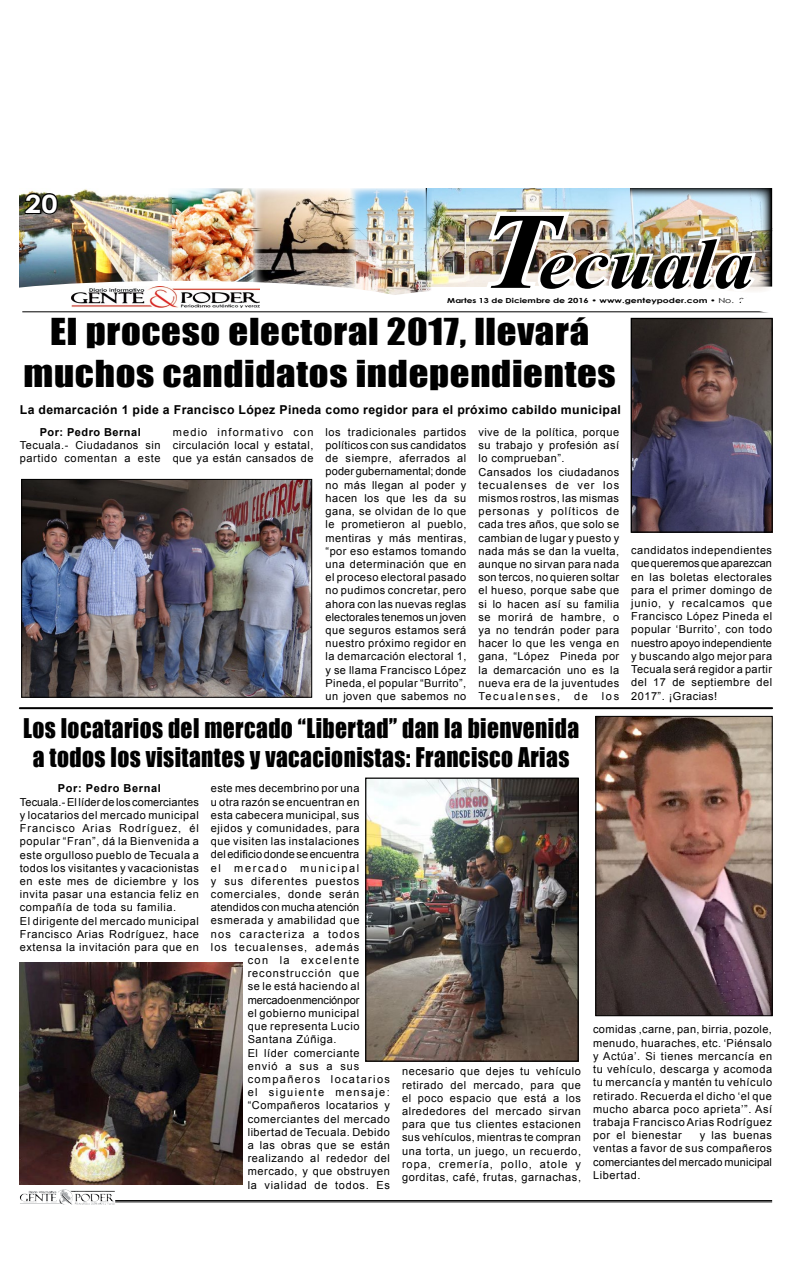
<style>
.page{position:relative;width:792px;height:1276px;background:#fff}
.page>*{position:absolute;margin:0;border:0;box-sizing:border-box;transform-origin:0 0}
.t1{font:italic 700 71.7px "Times New Roman";color:#000;scale:1.1 1}
.t2{font:34.1px/42.5px "Impact";letter-spacing:.02em;color:#000;text-align:center;scale:1.13 1}
.t3{font:700 25.2px "Century Gothic";color:#fff;scale:1.14 1}
.t4{font:24.9px/28.7px "Impact";letter-spacing:.02em;color:#000;text-align:center;scale:.94 1}
.t5{font:700 12.3px "Arial";letter-spacing:.03em;color:#000}
.t6{font:11px/13.2px "Arial";letter-spacing:.05em;color:#000;text-align:justify}
.t7{font:11px "Arial";letter-spacing:.03em;color:#000}
.t8{font:700 11px "Arial";letter-spacing:.05em;color:#000}
.t9{font:11px "Arial";letter-spacing:.085em;color:#000}
.t10{font:11px "Arial";letter-spacing:.01em;color:#000}
.t11{font:11px "Arial";letter-spacing:.015em;color:#000}
.t12{font:11px "Arial";letter-spacing:.08em;color:#000}
.t13{font:11px "Arial";letter-spacing:.09em;color:#000}
.t14{font:11px "Arial";letter-spacing:.1em;color:#000}
.t15{font:11px "Arial";letter-spacing:.12em;color:#000}
.t16{font:11px "Arial";letter-spacing:-.01em;color:#000}
.t17{font:11px "Arial";letter-spacing:.125em;color:#000}
.t18{font:11px "Arial";letter-spacing:.145em;color:#000}
.t19{font:11px "Arial";letter-spacing:.13em;color:#000}
.t20{font:700 7px "Century Gothic";color:#000;scale:1.29 1}
.s1{font-size:108.6px}
.s2{font-weight:400}
</style>
<div class="page">
<hr style="left:115px;top:1200px;width:657px;height:1px;background:#000">
<hr style="left:115px;top:1201px;width:657px;height:1px;background:#000">
<img style="left:58px;top:1189px;width:14px;height:13px">
<img style="left:432px;top:188px;width:47px;height:98px">
<img style="left:19px;top:189px;width:149px;height:92px">
<img style="left:168px;top:188px;width:86px;height:93px">
<img style="left:355px;top:188px;width:77px;height:104px">
<img style="left:254px;top:188px;width:101px;height:93px">
<svg style="left:19px;top:281px;width:392px;height:31px"></svg>
<img style="left:72px;top:286px;width:187px;height:22px">
<div style="left:369px;top:285px;width:421px;height:37px;background:#fff;border-radius:50%"></div>
<hr style="left:22px;top:312px;width:748px;height:1px;background:#000">
<img style="left:479px;top:188px;width:294px;height:137px">
<svg style="left:19px;top:189px;width:42px;height:42px;background:#605d52"></svg>
<img style="left:633px;top:320px;width:138px;height:211px">
<div style="left:631px;top:318px;width:142px;height:215px;border:1px solid #000"></div>
<hr style="left:20px;top:707px;width:752px;height:2px;background:#000">
<img style="left:597px;top:718px;width:174px;height:296px">
<div style="left:595px;top:716px;width:178px;height:300px;border:1px solid #000"></div>
<img style="left:20px;top:962px;width:222px;height:223px">
<img style="left:367px;top:779px;width:210px;height:280px">
<div style="left:365px;top:777px;width:214px;height:284px;border:1px solid #000"></div>
<img style="left:23px;top:481px;width:287px;height:215px">
<div style="left:21px;top:479px;width:291px;height:219px;border:1px solid #000"></div>
<h3 class="t3" style="left:25px;top:185px;width:30px">20</h3>
<h3 class="t3" style="left:20px;top:188px;width:30px">20</h3>
<h1 class="t1" style="left:481px;top:214px;width:249px"><span class="s1">T</span>ecuala</h1>
<p class="t20" style="left:447px;top:295px;width:244px">Martes 13 de Diciembre de 2016 • www.genteypoder.com • <span class="s2">No. 2086</span></p>
<h2 class="t2" style="left:24px;top:309px;width:526px">El proceso electoral 2017, llevará muchos candidatos independientes</h2>
<p class="t8" style="left:40px;top:424px;width:103px">Por: Pedro Bernal</p>
<p class="t6" style="left:20px;top:439px;width:142px">Tecuala.- Ciudadanos sin partido comentan a este</p>
<p class="t5" style="left:20px;top:401px;width:603px">La demarcación 1 pide a Francisco López Pineda como regidor para el próximo cabildo municipal</p>
<p class="t6" style="left:173px;top:425px;width:142px">medio informativo con circulación local y estatal, que ya están cansados de</p>
<p class="t6" style="left:326px;top:425px;width:142px">los tradicionales partidos políticos con sus candidatos de siempre, aferrados al poder gubernamental; donde no más llegan al poder y hacen los que les da su gana, se olvidan de lo que le prometieron al pueblo, mentiras y más mentiras, “por eso estamos tomando una determinación que en el proceso electoral pasado no pudimos concretar, pero ahora con las nuevas reglas electorales tenemos un joven que seguros estamos será nuestro próximo regidor en la demarcación electoral 1, y se llama Francisco López Pineda, el popular “Burrito”, un joven que sabemos no</p>
<p class="t6" style="left:478px;top:425px;width:142px;text-align:left">vive de la política, porque su trabajo y profesión así lo comprueban”.<br>Cansados los ciudadanos tecualenses de ver los mismos rostros, las mismas personas y políticos de cada tres años, que solo se cambian de lugar y puesto y nada más se dan la vuelta, aunque no sirvan para nada son tercos, no quieren soltar el hueso, porque sabe que si lo hacen así su familia se morirá de hambre, o ya no tendrán poder para hacer lo que les venga en gana, “López Pineda por la demarcación uno es la nueva era de la juventudes<br>Tecualenses,</p>
<p class="t6" style="left:574px;top:689px;width:15px">de</p>
<p class="t6" style="left:602px;top:689px;width:19px">los</p>
<h3 class="t4" style="left:23px;top:713px;width:593px">Los locatarios del mercado “Libertad” dan la bienvenida a todos los visitantes y vacacionistas: Francisco Arias</h3>
<p class="t6" style="left:631px;top:544px;width:142px">candidatos independientes que queremos que aparezcan en las boletas electorales para el primer domingo de junio, y recalcamos que Francisco López Pineda el popular ‘Burrito’, con todo nuestro apoyo independiente y buscando algo mejor para Tecuala será regidor a partir del 17 de septiembre del 2017”. ¡Gracias!</p>
<p class="t8" style="left:58px;top:781px;width:104px">Por: Pedro Bernal</p>
<p class="t6" style="left:20px;top:795px;width:181px;text-align:left">Tecuala.- El líder de los comerciantes y locatarios del mercado municipal Francisco Arias Rodríguez, él popular “Fran”, dá la Bienvenida a este orgulloso pueblo de Tecuala a todos los visitantes y vacacionistas en este mes de diciembre y los invita pasar una estancia feliz en compañía de toda su familia.<br>El dirigente del mercado municipal Francisco Arias Rodríguez, hace extensa la invitación para que en</p>
<p class="t7" style="left:211px;top:781px;width:150px">este mes decembrino por una</p>
<p class="t7" style="left:211px;top:794px;width:150px">u otra razón se encuentran en</p>
<p class="t6" style="left:211px;top:808px;width:150px">esta cabecera municipal, sus</p>
<p class="t6" style="left:211px;top:821px;width:150px">ejidos y comunidades, para</p>
<p class="t6" style="left:211px;top:834px;width:150px">que visiten las instalaciones</p>
<p class="t10" style="left:211px;top:847px;width:150px">del edificio donde se encuentra</p>
<p class="t18" style="left:211px;top:860px;width:150px">el mercado municipal</p>
<p class="t12" style="left:211px;top:873px;width:150px">y sus diferentes puestos</p>
<p class="t6" style="left:211px;top:887px;width:150px">comerciales, donde serán</p>
<p class="t11" style="left:211px;top:900px;width:150px">atendidos con mucha atención</p>
<p class="t6" style="left:211px;top:914px;width:150px">esmerada y amabilidad que</p>
<p class="t14" style="left:211px;top:926px;width:150px">nos caracteriza a todos</p>
<p class="t13" style="left:211px;top:939px;width:150px">los tecualenses, además</p>
<p class="t19" style="left:248px;top:952px;width:113px">con la excelente</p>
<p class="t9" style="left:248px;top:966px;width:113px">reconstrucción que</p>
<p class="t6" style="left:248px;top:980px;width:113px">se le está haciendo al</p>
<p class="t16" style="left:248px;top:992px;width:113px">mercado en mención por</p>
<p class="t6" style="left:248px;top:1006px;width:113px">el gobierno municipal</p>
<p class="t6" style="left:248px;top:1019px;width:113px">que representa Lucio</p>
<p class="t6" style="left:248px;top:1032px;width:90px">Santana Zúñiga.</p>
<p class="t6" style="left:248px;top:1046px;width:113px">El líder comerciante</p>
<p class="t9" style="left:248px;top:1058px;width:113px">envió a sus a sus</p>
<p class="t15" style="left:248px;top:1071px;width:144px">compañeros locatarios</p>
<p class="t17" style="left:248px;top:1084px;width:144px">el siguiente mensaje:</p>
<p class="t6" style="left:248px;top:1099px;width:144px">“Compañeros locatarios y</p>
<p class="t6" style="left:248px;top:1112px;width:144px">comerciantes del mercado</p>
<p class="t6" style="left:248px;top:1125px;width:144px">libertad de Tecuala. Debido</p>
<p class="t6" style="left:248px;top:1138px;width:144px">a las obras que se están</p>
<p class="t6" style="left:248px;top:1151px;width:144px">realizando al rededor del</p>
<p class="t6" style="left:248px;top:1165px;width:144px">mercado, y que obstruyen</p>
<p class="t6" style="left:248px;top:1178px;width:144px">la vialidad de todos. Es</p>
<p class="t6" style="left:402px;top:1065px;width:181px">necesario que dejes tu vehículo retirado del mercado, para que el poco espacio que está a los alrededores del mercado sirvan para que tus clientes estacionen sus vehículos, mientras te compran una torta, un juego, un recuerdo, ropa, cremería, pollo, atole y gorditas, café, frutas, garnachas,</p>
<p class="t6" style="left:593px;top:1023px;width:181px">comidas ,carne, pan, birria, pozole, menudo, huaraches, etc. ‘Piénsalo y Actúa’. Si tienes mercancía en tu vehículo, descarga y acomoda tu mercancía y mantén tu vehículo retirado. Recuerda el dicho ‘el que mucho abarca poco aprieta’”. Así trabaja Francisco Arias Rodríguez por el bienestar</p>
<p class="t6" style="left:593px;top:1128px;width:181px;text-indent:107px">y las buenas ventas a favor de sus compañeros comerciantes del mercado municipal Libertad.</p>
</div>
